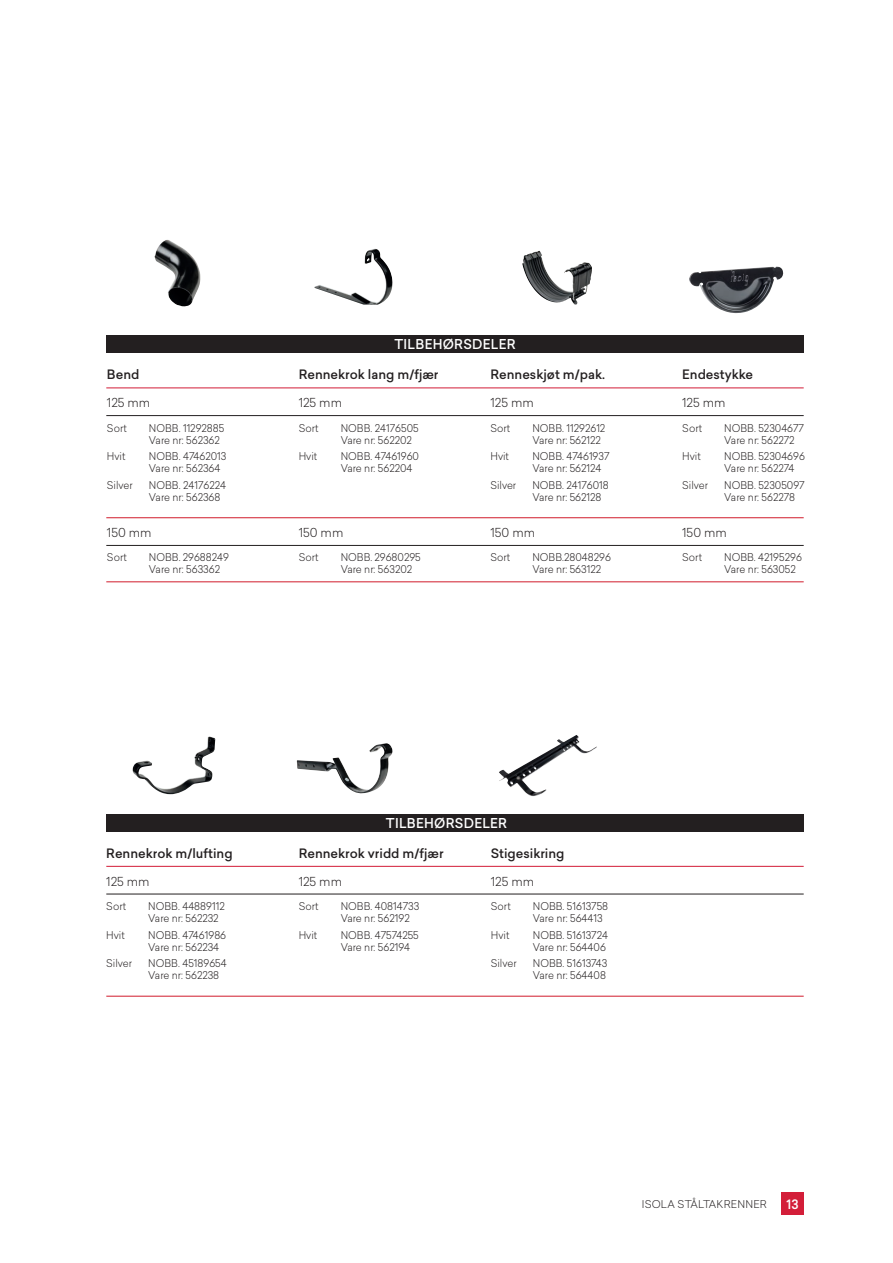
<style>
.page{position:relative;width:893px;height:1263px;background:#fff}
.page>*{position:absolute;margin:0;border:0;box-sizing:border-box;transform-origin:0 0}
.t1{font:500 13.35px "Sailec";letter-spacing:.02em;color:#fff}
.t2{font:500 12.75px "Sailec";color:#231f20}
.t3{font:500 12.75px "Sailec";color:#fff}
.t4{font:300 12.15px "Sailec";color:#231f20}
.t5{font:300 10.5px/12px "Sailec";color:#231f20;scale:.96 1}
.t6{font:300 10.5px "Sailec";letter-spacing:.02em;color:#231f20}
</style>
<div class="page">
<div style="left:781px;top:1193px;width:23px;height:22px;background:#d31e39"></div>
<div style="left:106px;top:336px;width:698px;height:17px;background:#231f20"></div>
<hr style="left:106px;top:415px;width:698px;height:1px;background:#231f20">
<hr style="left:106px;top:545px;width:698px;height:1px;background:#231f20">
<hr style="left:106px;top:517px;width:698px;height:1px;background:#d21f2f">
<hr style="left:106px;top:581px;width:698px;height:1px;background:#d21f2f">
<hr style="left:106px;top:387px;width:698px;height:1px;background:#d31e39">
<img style="left:154px;top:240px;width:47px;height:66px">
<img style="left:314px;top:249px;width:79px;height:56px">
<img style="left:522px;top:251px;width:70px;height:54px">
<div style="left:106px;top:814px;width:698px;height:17px;background:#231f20"></div>
<hr style="left:106px;top:894px;width:698px;height:1px;background:#231f20">
<hr style="left:106px;top:996px;width:698px;height:1px;background:#d21f2f">
<hr style="left:106px;top:866px;width:698px;height:1px;background:#d31e39">
<img style="left:133px;top:736px;width:82px;height:58px">
<img style="left:297px;top:743px;width:96px;height:50px">
<img style="left:499px;top:735px;width:98px;height:62px">
<img style="left:689px;top:266px;width:94px;height:48px">
<p class="t1" style="left:394px;top:335px;width:123px">TILBEHØRSDELER</p>
<p class="t2" style="left:107px;top:366px;width:34px">Bend</p>
<p class="t2" style="left:299px;top:366px;width:141px">Rennekrok lang m/fjær</p>
<p class="t2" style="left:490px;top:366px;width:116px">Renneskjøt m/pak.</p>
<p class="t2" style="left:682px;top:366px;width:72px">Endestykke</p>
<p class="t4" style="left:107px;top:395px;width:45px">125 mm</p>
<p class="t4" style="left:299px;top:395px;width:45px">125 mm</p>
<p class="t4" style="left:490px;top:395px;width:45px">125 mm</p>
<p class="t4" style="left:682px;top:395px;width:45px">125 mm</p>
<p class="t5" style="left:107px;top:421px;width:22px">Sort</p>
<p class="t5" style="left:149px;top:421px;width:80px">NOBB. 11292885<br>Vare nr: 562362</p>
<p class="t5" style="left:107px;top:450px;width:21px">Hvit</p>
<p class="t5" style="left:149px;top:450px;width:82px">NOBB. 47462013<br>Vare nr: 562364</p>
<p class="t5" style="left:107px;top:478px;width:28px">Silver</p>
<p class="t5" style="left:149px;top:478px;width:82px">NOBB. 24176224<br>Vare nr: 562368</p>
<p class="t5" style="left:299px;top:421px;width:22px">Sort</p>
<p class="t5" style="left:341px;top:421px;width:83px">NOBB. 24176505<br>Vare nr: 562202</p>
<p class="t5" style="left:299px;top:450px;width:21px">Hvit</p>
<p class="t5" style="left:341px;top:450px;width:83px">NOBB. 47461960<br>Vare nr: 562204</p>
<p class="t5" style="left:490px;top:421px;width:22px">Sort</p>
<p class="t5" style="left:532px;top:421px;width:77px">NOBB. 11292612<br>Vare nr: 562122</p>
<p class="t5" style="left:490px;top:450px;width:21px">Hvit</p>
<p class="t5" style="left:532px;top:450px;width:82px">NOBB. 47461937<br>Vare nr: 562124</p>
<p class="t5" style="left:490px;top:478px;width:28px">Silver</p>
<p class="t5" style="left:532px;top:478px;width:81px">NOBB. 24176018<br>Vare nr: 562128</p>
<p class="t5" style="left:682px;top:421px;width:22px">Sort</p>
<p class="t5" style="left:724px;top:421px;width:85px">NOBB. 52304677<br>Vare nr: 562272</p>
<p class="t5" style="left:682px;top:450px;width:21px">Hvit</p>
<p class="t5" style="left:724px;top:450px;width:86px">NOBB. 52304696<br>Vare nr: 562274</p>
<p class="t5" style="left:682px;top:478px;width:28px">Silver</p>
<p class="t5" style="left:724px;top:478px;width:85px">NOBB. 52305097<br>Vare nr: 562278</p>
<p class="t4" style="left:107px;top:524px;width:46px">150 mm</p>
<p class="t4" style="left:299px;top:524px;width:46px">150 mm</p>
<p class="t4" style="left:490px;top:524px;width:46px">150 mm</p>
<p class="t4" style="left:682px;top:524px;width:46px">150 mm</p>
<p class="t5" style="left:107px;top:551px;width:22px">Sort</p>
<p class="t5" style="left:149px;top:551px;width:85px">NOBB. 29688249<br>Vare nr: 563362</p>
<p class="t5" style="left:299px;top:551px;width:22px">Sort</p>
<p class="t5" style="left:341px;top:551px;width:85px">NOBB. 29680295<br>Vare nr: 563202</p>
<p class="t5" style="left:490px;top:551px;width:22px">Sort</p>
<p class="t5" style="left:532px;top:551px;width:83px">NOBB.28048296<br>Vare nr: 563122</p>
<p class="t5" style="left:682px;top:551px;width:22px">Sort</p>
<p class="t5" style="left:724px;top:551px;width:82px">NOBB. 42195296<br>Vare nr: 563052</p>
<p class="t1" style="left:386px;top:813px;width:123px">TILBEHØRSDELER</p>
<p class="t2" style="left:106px;top:844px;width:128px">Rennekrok m/lufting</p>
<p class="t2" style="left:299px;top:844px;width:146px">Rennekrok vridd m/fjær</p>
<p class="t2" style="left:491px;top:844px;width:75px">Stigesikring</p>
<p class="t4" style="left:106px;top:873px;width:45px">125 mm</p>
<p class="t4" style="left:299px;top:873px;width:45px">125 mm</p>
<p class="t4" style="left:491px;top:873px;width:45px">125 mm</p>
<p class="t5" style="left:106px;top:900px;width:22px">Sort</p>
<p class="t5" style="left:148px;top:900px;width:81px">NOBB. 44889112<br>Vare nr: 562232</p>
<p class="t5" style="left:106px;top:928px;width:21px">Hvit</p>
<p class="t5" style="left:148px;top:928px;width:83px">NOBB. 47461986<br>Vare nr: 562234</p>
<p class="t5" style="left:106px;top:957px;width:28px">Silver</p>
<p class="t5" style="left:148px;top:957px;width:83px">NOBB. 45189654<br>Vare nr: 562238</p>
<p class="t5" style="left:299px;top:900px;width:22px">Sort</p>
<p class="t5" style="left:341px;top:900px;width:83px">NOBB. 40814733<br>Vare nr: 562192</p>
<p class="t5" style="left:299px;top:928px;width:21px">Hvit</p>
<p class="t5" style="left:341px;top:928px;width:83px">NOBB. 47574255<br>Vare nr: 562194</p>
<p class="t5" style="left:491px;top:900px;width:22px">Sort</p>
<p class="t5" style="left:533px;top:900px;width:80px">NOBB. 51613758<br>Vare nr: 564413</p>
<p class="t5" style="left:491px;top:928px;width:21px">Hvit</p>
<p class="t5" style="left:533px;top:928px;width:80px">NOBB. 51613724<br>Vare nr: 564406</p>
<p class="t5" style="left:491px;top:957px;width:28px">Silver</p>
<p class="t5" style="left:533px;top:957px;width:79px">NOBB. 51613743<br>Vare nr: 564408</p>
<p class="t6" style="left:642px;top:1196px;width:127px">ISOLA STÅLTAKRENNER</p>
<p class="t3" style="left:787px;top:1195px;width:14px">13</p>
</div>
